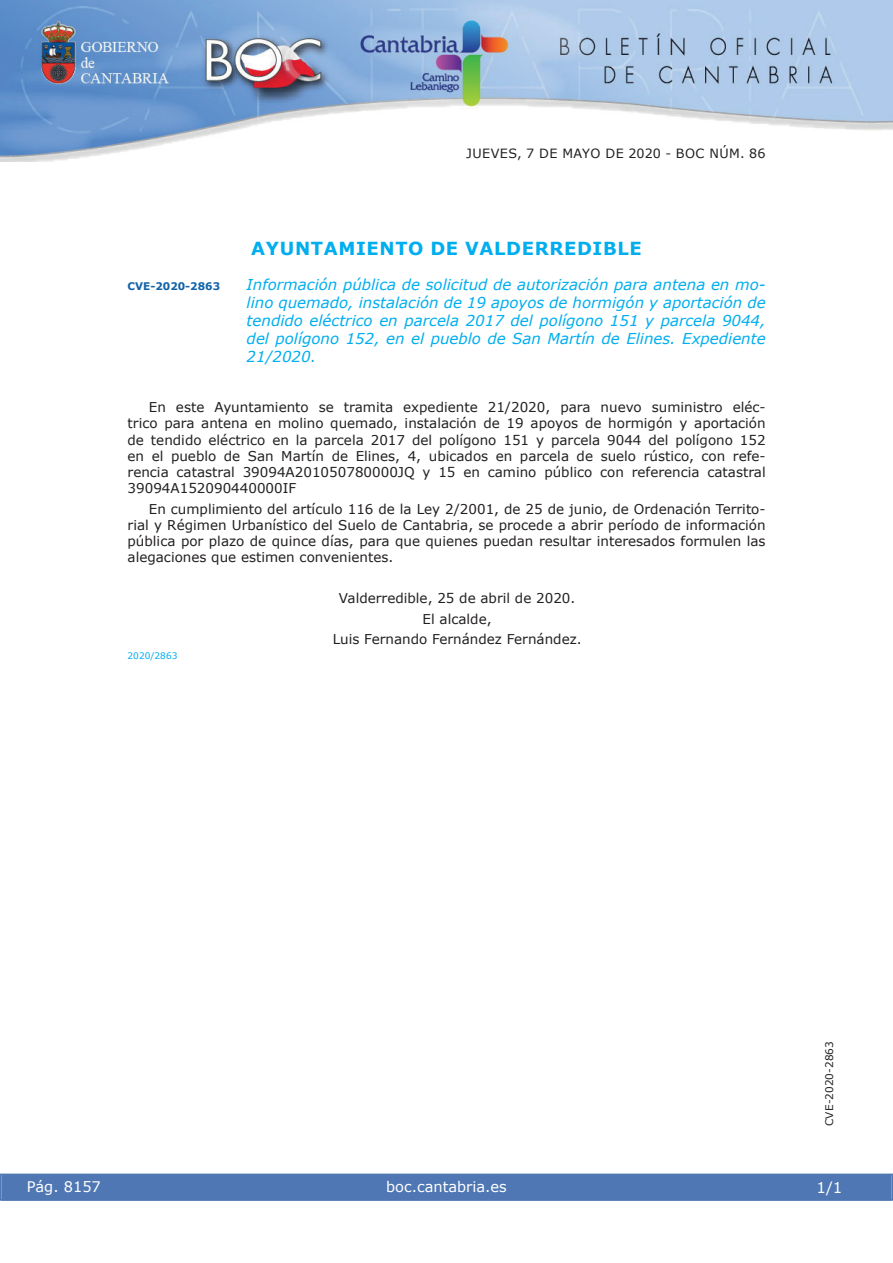
<style>
.page{position:relative;width:893px;height:1263px;background:#fff}
.page>*{position:absolute;margin:0;border:0;box-sizing:border-box;transform-origin:0 0}
.t1{font:700 18px "Verdana";letter-spacing:.035em;color:#00aeef}
.t2{font:italic 15px/18px "Verdana";color:#00aeef;text-align:justify}
.t3{font:15px "Verdana";color:#fff}
.t4{font:14.55px "Verdana";color:#fff}
.t5{font:13.5px/16.2px "Verdana";color:#231f20;text-align:justify}
.t6{font:12.75px "Verdana";letter-spacing:.035em;color:#231f20}
.t7{font:10.5px "Verdana";color:#231f20}
.t8{font:700 10.5px "Verdana";color:#1263a9}
.t9{font:9px "Verdana";color:#00aeef}
</style>
<div class="page">
<img style="left:0;top:0;width:893px;height:161px">
<div style="left:1px;top:1174px;width:890px;height:27px;background:#4f77b3"></div>
<div style="left:0;top:1174px;width:893px;height:27px;border:1px solid #4f77b3"></div>
<p class="t6" style="left:466px;top:145px;width:301px">JUEVES, 7 DE MAYO DE 2020 - BOC NÚM. 86</p>
<h1 class="t1" style="left:251px;top:237px;width:392px">AYUNTAMIENTO DE VALDERREDIBLE</h1>
<p class="t8" style="left:128px;top:279px;width:94px">CVE-2020-2863</p>
<p class="t2" style="left:247px;top:275px;width:520px">Información pública de solicitud de autorización para antena en mo&shy;lino quemado, instalación de 19 apoyos de hormigón y aportación de tendido eléctrico en parcela 2017 del polígono 151 y parcela 9044, del polígono 152, en el pueblo de San Martín de Elines. Expediente 21/2020.</p>
<p class="t5" style="left:128px;top:399px;width:640px;text-indent:21px">En este Ayuntamiento se tramita expediente 21/2020, para nuevo suministro eléc&shy;trico para antena en molino quemado, instalación de 19 apoyos de hormigón y aportación de tendido eléctrico en la parcela 2017 del polígono 151 y parcela 9044 del polígono 152 en el pueblo de San Martín de Elines, 4, ubicados en parcela de suelo rústico, con refe&shy;rencia catastral 39094A201050780000JQ y 15 en camino público con referencia catastral 39094A152090440000IF</p>
<p class="t5" style="left:128px;top:500px;width:639px;text-indent:21px">En cumplimiento del artículo 116 de la Ley 2/2001, de 25 de junio, de Ordenación Territo&shy;rial y Régimen Urbanístico del Suelo de Cantabria, se procede a abrir período de información pública por plazo de quince días, para que quienes puedan resultar interesados formulen las alegaciones que estimen convenientes.</p>
<p class="t5" style="left:333px;top:588px;width:251px;line-height:20.4px;text-align:center">Valderredible, 25 de abril de 2020.<br>El alcalde,<br>Luis Fernando Fernández Fernández.</p>
<p class="t9" style="left:128px;top:650px;width:51px">2020/2863</p>
<p class="t4" style="left:27px;top:1177px;width:76px">Pág. 8157</p>
<p class="t4" style="left:386px;top:1178px;width:122px">boc.cantabria.es</p>
<p class="t7" style="left:823px;top:1126px;width:87px;rotate:-90deg">CVE-2020-2863</p>
<p class="t3" style="left:816px;top:1178px;width:27px">1/1</p>
</div>
